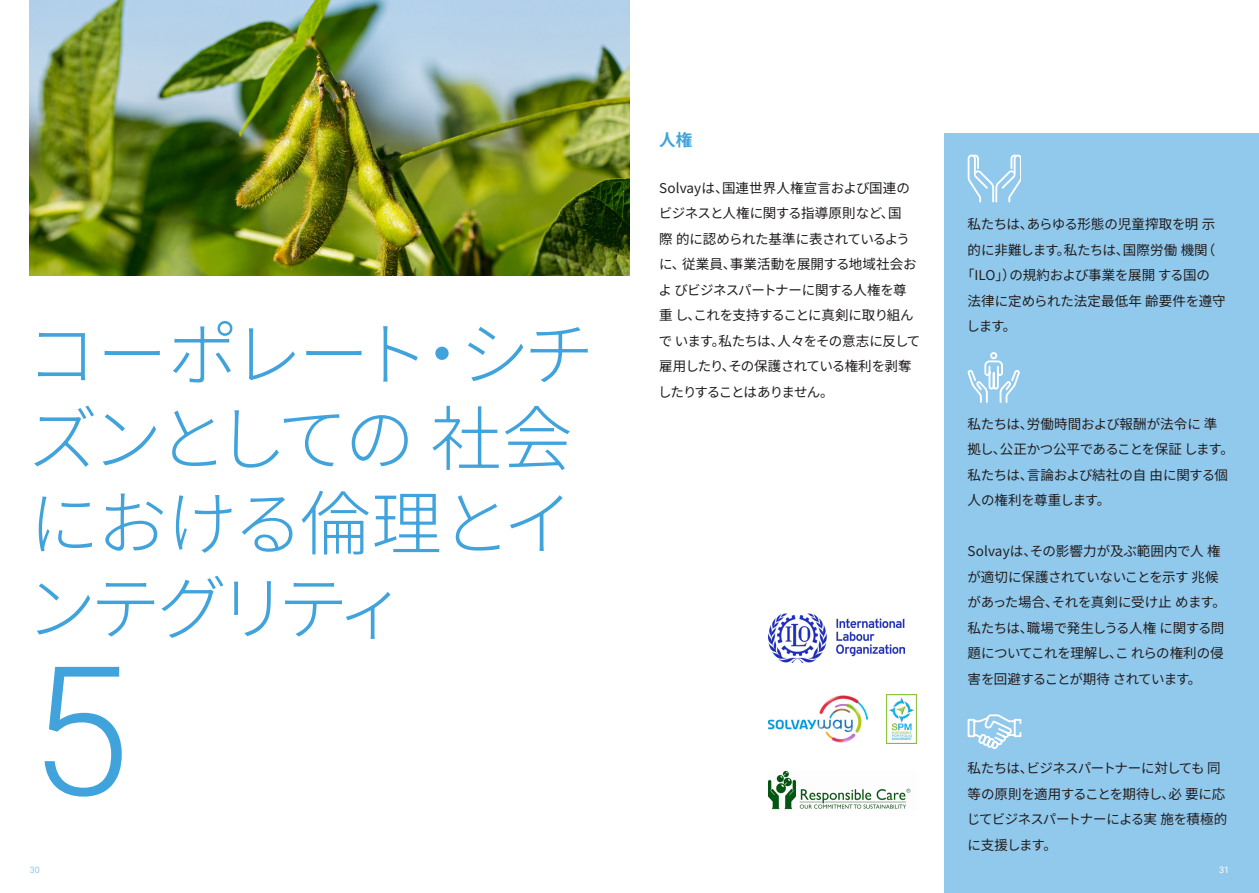
<style>
.page{position:relative;width:1259px;height:893px;background:#fff}
.page>*{position:absolute;margin:0;border:0;box-sizing:border-box;transform-origin:0 0}
.Text{font:300 180px "Roboto";color:#40a3db}
.Text-2{font:300 70.5px/84.6px "Noto Sans JP";letter-spacing:-.065em;color:#40a3db}
.Text-3{font:700 16.5px "Noto Sans JP";color:#40a3db}
.Text-4{font:13.5px/25.5px "Noto Sans JP";letter-spacing:-.025em;color:#231f20}
.Text-5{font:13.5px/25.5px "Noto Sans JP";letter-spacing:-.05em;color:#231f20}
.Text-6{font:13.5px "Noto Sans JP";letter-spacing:.01em;color:#231f20}
.t1{font:9px "Roboto";color:#91c9ed}
.t2{font:9px "Roboto";color:#fff}
</style>
<div class="page">
<img style="left:30px;top:0;width:599px;height:276px">
<div style="left:944px;top:133px;width:315px;height:760px;background:#91c9ed"></div>
<img style="left:768px;top:613px;width:136px;height:50px">
<img style="left:768px;top:772px;width:143px;height:38px">
<svg style="left:967px;top:155px;width:53px;height:47px"></svg>
<svg style="left:967px;top:352px;width:53px;height:51px"></svg>
<svg style="left:967px;top:714px;width:55px;height:35px"></svg>
<img style="left:768px;top:695px;width:99px;height:48px">
<img style="left:886px;top:695px;width:31px;height:49px">
<p class="Text-2" style="left:26px;top:313px;width:570px">コーポレート・シチズンとしての 社会における倫理とインテグリティ</p>
<p class="Text" style="left:30px;top:605px;width:101px">5</p>
<p class="t1" style="left:30px;top:863px;width:12px">30</p>
<p class="Text-3" style="left:659px;top:131px;width:35px">人権</p>
<p class="Text-4" style="left:658px;top:175px;width:264px">Solvayは、国連世界人権宣言および国連のビジネスと人権に関する指導原則など、国<br>際 的に認められた基準に表されているように、従業員、事業活動を展開する地域社会およ びビジネスパートナーに関する人権を尊重 し、これを支持することに真剣に取り組んで います。私たちは、人々をその意志に反して雇用したり、その保護されている権利を剥奪したりすることはありません。</p>
<p class="Text-4" style="left:967px;top:212px;width:249px">私たちは、あらゆる形態の児童搾取を明 示</p>
<p class="Text-4" style="left:967px;top:238px;width:249px">的に非難します。私たちは、国際労働 機関（</p>
<p class="Text-4" style="left:961px;top:263px;width:250px">「ILO」）の規約および事業を展開 する国の</p>
<p class="Text-6" style="left:967px;top:293px;width:260px">法律に定められた法定最低年 齢要件を遵守</p>
<p class="Text-4" style="left:966px;top:314px;width:51px">します。</p>
<p class="Text-4" style="left:967px;top:411px;width:268px">私たちは、労働時間および報酬が法令に 準拠し、公正かつ公平であることを保証 します。私たちは、言論および結社の自 由に関する個人の権利を尊重します。</p>
<p class="Text-4" style="left:967px;top:539px;width:260px">Solvayは、その影響力が及ぶ範囲内で人 権が適切に保護されていないことを示す 兆候があった場合、それを真剣に受け止 めます。私たちは、職場で発生しうる人権 に関する問題についてこれを理解し、こ れらの権利の侵害を回避することが期待 されています。</p>
<p class="Text-5" style="left:966px;top:756px;width:262px">私たちは、ビジネスパートナーに対しても 同等の原則を適用することを期待し、必 要に応じてビジネスパートナーによる実 施を積極的に支援します。</p>
<p class="t2" style="left:1219px;top:863px;width:12px">31</p>
</div>
